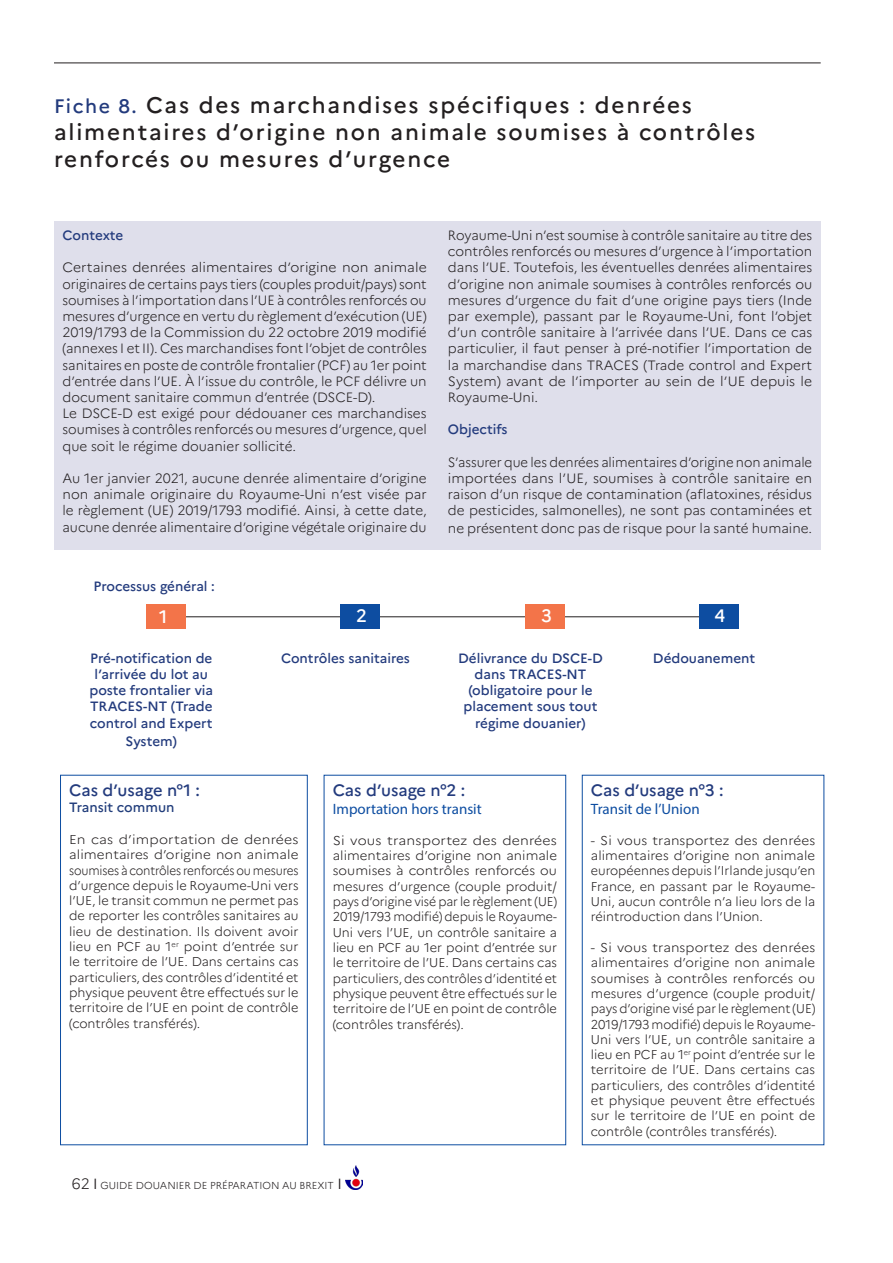
<style>
.page{position:relative;width:893px;height:1263px;background:#fff}
.page>*{position:absolute;margin:0;border:0;box-sizing:border-box;transform-origin:0 0}
.t1{font:500 22.5px/27px "Marianne";letter-spacing:.08em;color:#231f20}
.t2{font:500 18px "Marianne";color:#fff}
.t3{font:500 16.5px "Marianne";letter-spacing:-.005em;color:#233b7d}
.t4{font:15px "Myriad Pro";color:#0d4da1}
.t5{font:300 13.5px/16.2px "Marianne";color:#231f20;text-align:justify}
.t6{font:500 13.5px/16.2px "Marianne";color:#233b7d;text-align:center}
.t7{font:500 13.5px "Marianne";color:#213d7b}
.t8{font:300 12.75px/15.3px "Marianne";color:#231f20;text-align:justify;scale:1.1 1}
.t9{font:300 12.75px/15.3px "Marianne";color:#231f20;text-align:justify;scale:1.06 1}
.t10{font:300 10.05px "Marianne";color:#231f20}
.s1{font-size:19.5px;color:#233b7d}
.s2{font-size:15px}
.s3{font-weight:400;font-size:14.7px}
</style>
<div class="page">
<hr style="left:154px;top:616px;width:580px;height:1px;background:#231f20">
<hr style="left:54px;top:63px;width:767px;height:1px;background:#231f20">
<div style="left:54px;top:221px;width:767px;height:329px;background:#dfdfeb"></div>
<div style="left:146px;top:604px;width:40px;height:25px;background:#f37449"></div>
<div style="left:341px;top:604px;width:39px;height:25px;background:#0d4da1"></div>
<div style="left:525px;top:604px;width:40px;height:25px;background:#f37449"></div>
<div style="left:699px;top:604px;width:40px;height:25px;background:#0d4da1"></div>
<div style="left:60px;top:775px;width:247px;height:370px;border:1px solid #0d4da1"></div>
<div style="left:324px;top:775px;width:242px;height:370px;border:1px solid #0d4da1"></div>
<div style="left:582px;top:775px;width:242px;height:370px;border:1px solid #0d4da1"></div>
<img style="left:346px;top:1166px;width:17px;height:24px">
<p class="t1" style="left:54px;top:91px;width:703px"><span class="s1">Fiche 8.</span> Cas des marchandises spécifiques : denrées alimentaires d’origine non animale soumises à contrôles renforcés ou mesures d’urgence</p>
<p class="t6" style="left:63px;top:227px;width:62px">Contexte</p>
<p class="t5" style="left:63px;top:259px;width:366px">Certaines denrées alimentaires d’origine non animale originaires de certains pays tiers (couples produit/pays) sont soumises à l’importation dans l’UE à contrôles renforcés ou mesures d’urgence en vertu du règlement d’exécution (UE)<br>2019/1793 de la Commission du 22 octobre 2019 modifié (annexes I et II). Ces marchandises font l’objet de contrôles sanitaires en poste de contrôle frontalier (PCF) au 1er point d’entrée dans l’UE. À l’issue du contrôle, le PCF délivre un document sanitaire commun d’entrée (DSCE-D).</p>
<p class="t5" style="left:63px;top:405px;width:366px">Le DSCE-D est exigé pour dédouaner ces marchandises soumises à contrôles renforcés ou mesures d’urgence, quel que soit le régime douanier sollicité.</p>
<p class="t5" style="left:63px;top:470px;width:366px">Au 1er janvier 2021, aucune denrée alimentaire d’origine non animale originaire du Royaume-Uni n’est visée par le règlement (UE) 2019/1793 modifié. Ainsi, à cette date, aucune denrée alimentaire d’origine végétale originaire du</p>
<p class="t5" style="left:448px;top:227px;width:366px">Royaume-Uni n’est soumise à contrôle sanitaire au titre des contrôles renforcés ou mesures d’urgence à l’importation dans l’UE. Toutefois, les éventuelles denrées alimentaires d’origine non animale soumises à contrôles renforcés ou mesures d’urgence du fait d’une origine pays tiers (Inde par exemple), passant par le Royaume-Uni, font l’objet d’un contrôle sanitaire à l’arrivée dans l’UE. Dans ce cas particulier, il faut penser à pré-notifier l’importation de la marchandise dans TRACES (Trade control and Expert System) avant de l’importer au sein de l’UE depuis le Royaume-Uni.</p>
<p class="t6" style="left:448px;top:421px;width:61px">Objectifs</p>
<p class="t5" style="left:448px;top:454px;width:366px">S’assurer que les denrées alimentaires d’origine non animale importées dans l’UE, soumises à contrôle sanitaire en raison d’un risque de contamination (aflatoxines, résidus de pesticides, salmonelles), ne sont pas contaminées et</p>
<p class="t5" style="left:448px;top:520px;width:366px">ne présentent donc pas de risque pour la santé humaine.</p>
<p class="t6" style="left:94px;top:578px;width:123px">Processus général :</p>
<p class="t2" style="left:159px;top:606px;width:10px">1</p>
<p class="t2" style="left:356px;top:604px;width:12px">2</p>
<p class="t2" style="left:541px;top:604px;width:12px">3</p>
<p class="t2" style="left:714px;top:604px;width:12px">4</p>
<p class="t6" style="left:89px;top:650px;width:125px">Pré-notification de l’arrivée du lot au poste frontalier via<br>TRACES-NT (Trade control and Expert</p>
<p class="t6" style="left:125px;top:732px;width:53px">System)</p>
<p class="t6" style="left:281px;top:650px;width:130px">Contrôles sanitaires</p>
<p class="t6" style="left:458px;top:650px;width:146px">Délivrance du DSCE-D dans TRACES-NT (obligatoire pour le placement sous tout régime douanier)</p>
<p class="t6" style="left:653px;top:650px;width:104px">Dédouanement</p>
<p class="t3" style="left:69px;top:780px;width:132px">Cas d’usage n°1 :</p>
<p class="t7" style="left:69px;top:799px;width:107px">Transit commun</p>
<p class="t8" style="left:69px;top:832px;width:210px">En cas d’importation de denrées alimentaires d’origine non animale soumises à contrôles renforcés ou mesures d’urgence depuis le Royaume-Uni vers l’UE, le transit commun ne permet pas de reporter les contrôles sanitaires au lieu de destination. Ils doivent avoir lieu en PCF au 1<sup>er</sup> point d’entrée sur le territoire de l’UE. Dans certains cas particuliers, des contrôles d’identité et physique peuvent être effectués sur le territoire de l’UE en point de contrôle (contrôles transférés).</p>
<p class="t3" style="left:333px;top:780px;width:134px">Cas d’usage n°2 :</p>
<p class="t4" style="left:333px;top:800px;width:150px">Importation hors transit</p>
<p class="t8" style="left:333px;top:833px;width:205px">Si vous transportez des denrées alimentaires d’origine non animale soumises à contrôles renforcés ou mesures d’urgence (couple produit/ pays d’origine visé par le règlement (UE)<br>2019/1793 modifié) depuis le Royaume-Uni vers l’UE, un contrôle sanitaire a lieu en PCF au 1er point d’entrée sur le territoire de l’UE. Dans certains cas particuliers, des contrôles d’identité et physique peuvent être effectués sur le territoire de l’UE en point de contrôle (contrôles transférés).</p>
<p class="t10" style="left:72px;top:1179px;width:271px"><span class="s2">62</span> <span class="s3">I</span> GUIDE DOUANIER DE PRÉPARATION AU BREXIT <span class="s3">I</span></p>
<p class="t3" style="left:591px;top:780px;width:134px">Cas d’usage n°3 :</p>
<p class="t4" style="left:591px;top:800px;width:110px">Transit de l’Union</p>
<p class="t9" style="left:591px;top:833px;width:213px">- Si vous transportez des denrées alimentaires d’origine non animale européennes depuis l’Irlande jusqu’en France, en passant par le Royaume-Uni, aucun contrôle n’a lieu lors de la réintroduction dans l’Union.</p>
<p class="t9" style="left:591px;top:940px;width:213px">- Si vous transportez des denrées alimentaires d’origine non animale soumises à contrôles renforcés ou mesures d’urgence (couple produit/ pays d’origine visé par le règlement (UE)<br>2019/1793 modifié) depuis le Royaume-Uni vers l’UE, un contrôle sanitaire a lieu en PCF au 1<sup>er</sup> point d’entrée sur le territoire de l’UE. Dans certains cas particuliers, des contrôles d’identité et physique peuvent être effectués sur le territoire de l’UE en point de contrôle (contrôles transférés).</p>
</div>
